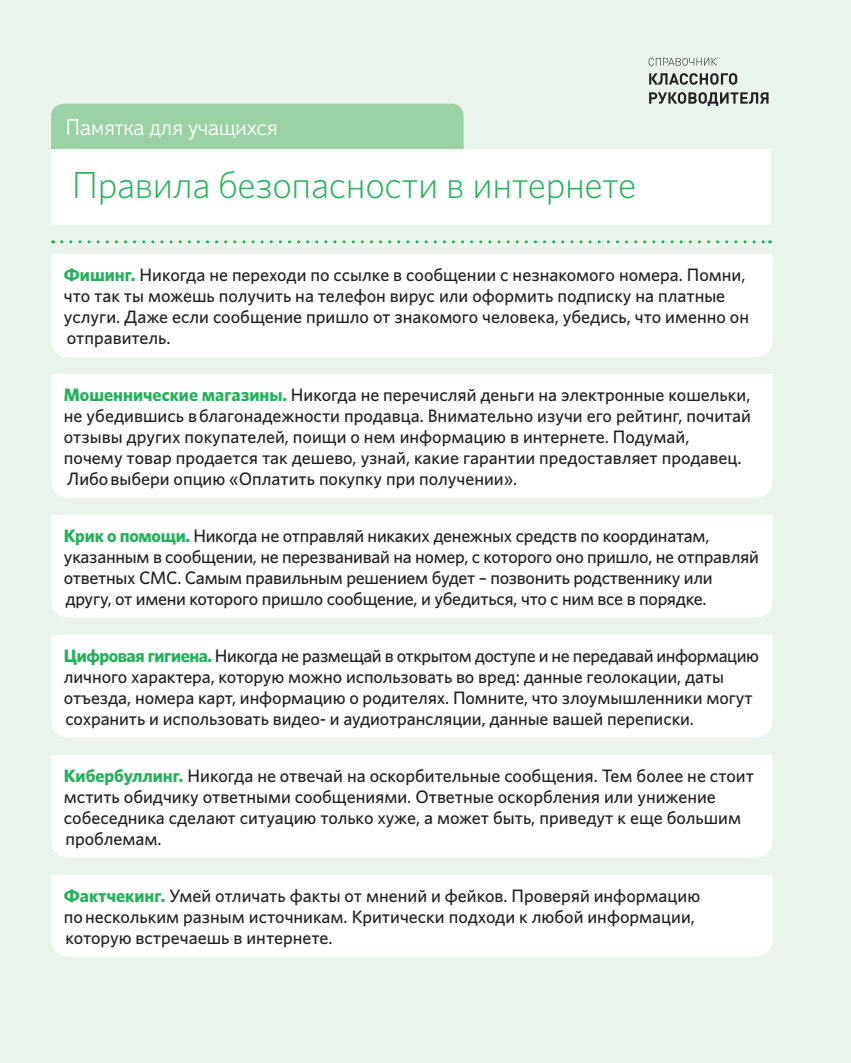
<style>
.page{position:relative;width:851px;height:1063px;background:#fff}
.page>*{position:absolute;margin:0;border:0;box-sizing:border-box;transform-origin:0 0}
.t1{font:300 37.65px "Whitney";letter-spacing:-.01em;color:#21b259}
.t2{font:300 22.5px "Textbook New";color:#fff}
.Pamyatka{font:500 18px/21px "Whitney";letter-spacing:-.005em;color:#231f20}
.s1{font-weight:700;color:#21b259}
</style>
<div class="page">
<div style="left:0;top:0;width:850px;height:1063px;background:#e9f5ea"></div>
<div style="left:51px;top:104px;width:412px;height:70px;background:#9bd2a5;border-radius:13px"></div>
<div style="left:51px;top:149px;width:719px;height:76px;background:#fff"></div>
<svg style="left:648px;top:58px;width:68px;height:8px"></svg>
<svg style="left:649px;top:73px;width:88px;height:12px"></svg>
<svg style="left:649px;top:92px;width:119px;height:14px"></svg>
<svg style="left:62px;top:240px;width:708px;height:3px"></svg>
<div style="left:51px;top:254px;width:721px;height:103px;background:#fff"></div>
<div style="left:51px;top:374px;width:721px;height:124px;background:#fff"></div>
<div style="left:51px;top:755px;width:721px;height:103px;background:#fff"></div>
<div style="left:51px;top:875px;width:721px;height:82px;background:#fff"></div>
<div style="left:51px;top:515px;width:721px;height:103px;background:#fff"></div>
<div style="left:51px;top:635px;width:721px;height:103px;background:#fff"></div>
<p class="t2" style="left:66px;top:114px;width:213px">Памятка для учащихся</p>
<p class="t1" style="left:72px;top:160px;width:566px">Правила безопасности в интернете</p>
<p class="Pamyatka" style="left:64px;top:264px;width:686px"><span class="s1">Фишинг.</span> Никогда не переходи по ссылке в сообщении с незнакомого номера. Помни, что так ты можешь получить на телефон вирус или оформить подписку на платные услуги. Даже если сообщение пришло от знакомого человека, убедись, что именно он отправитель.</p>
<p class="Pamyatka" style="left:64px;top:384px;width:688px"><span class="s1">Мошеннические магазины.</span> Никогда не перечисляй деньги на электронные кошельки, не убедившись в благонадежности продавца. Внимательно изучи его рейтинг, почитай отзывы других покупателей, поищи о нем информацию в интернете. Подумай, почему товар продается так дешево, узнай, какие гарантии предоставляет продавец.<br>Либо выбери опцию «Оплатить покупку при получении».</p>
<p class="Pamyatka" style="left:64px;top:525px;width:696px"><span class="s1">Крик о помощи.</span> Никогда не отправляй никаких денежных средств по координатам, указанным в сообщении, не перезванивай на номер, с которого оно пришло, не отправляй ответных СМС. Самым правильным решением будет – позвонить родственнику или другу, от имени которого пришло сообщение, и убедиться, что с ним все в порядке.</p>
<p class="Pamyatka" style="left:64px;top:645px;width:696px"><span class="s1">Цифровая гигиена.</span> Никогда не размещай в открытом доступе и не передавай информацию личного характера, которую можно использовать во вред: данные геолокации, даты отъезда, номера карт, информацию о родителях. Помните, что злоумышленники могут сохранить и использовать видео- и аудиотрансляции, данные вашей переписки.</p>
<p class="Pamyatka" style="left:64px;top:765px;width:691px"><span class="s1">Кибербуллинг.</span> Никогда не отвечай на оскорбительные сообщения. Тем более не стоит мстить обидчику ответными сообщениями. Ответные оскорбления или унижение собеседника сделают ситуацию только хуже, а может быть, приведут к еще большим проблемам.</p>
<p class="Pamyatka" style="left:64px;top:885px;width:637px"><span class="s1">Фактчекинг.</span> Умей отличать факты от мнений и фейков. Проверяй информацию по нескольким разным источникам. Критически подходи к любой информации, которую встречаешь в интернете.</p>
</div>
